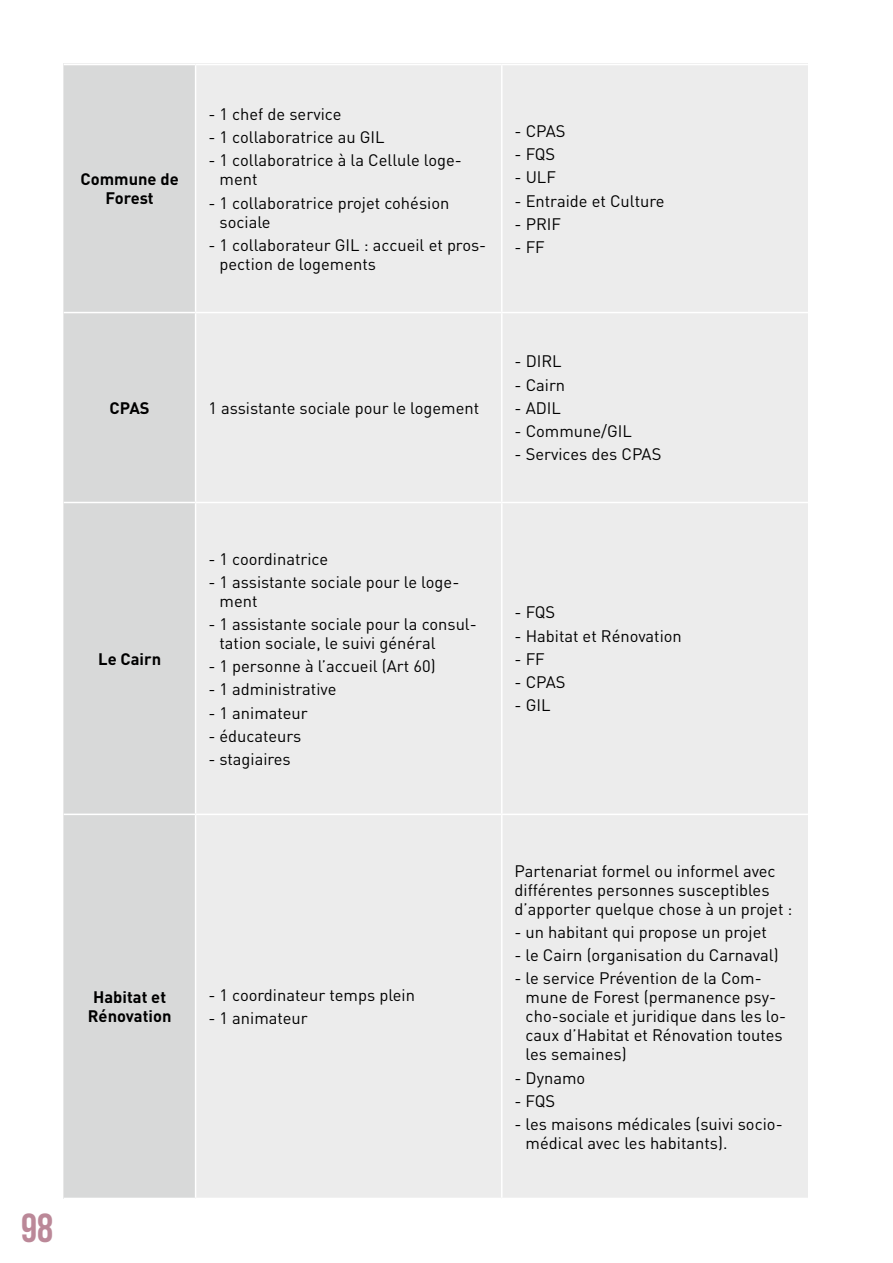
<style>
.page{position:relative;width:893px;height:1263px;background:#fff}
.page>*{position:absolute;margin:0;border:0;box-sizing:border-box;transform-origin:0 0}
.t1{font:40.5px "Bebas Neue";color:#bb8898}
.t2{font:16.5px/19px "DIN Pro";color:#000}
.t3{font:700 16.5px/19px "DIN Pro";color:#000;text-align:center}
</style>
<div class="page">
<div style="left:64px;top:65px;width:131px;height:1133px;background:#d8d9d9"></div>
<div style="left:196px;top:65px;width:612px;height:1133px;background:#ececec"></div>
<hr style="left:501px;top:65px;width:1px;height:247px;background:#fff">
<hr style="left:64px;top:312px;width:132px;height:1px;background:#fff">
<hr style="left:196px;top:312px;width:306px;height:1px;background:#fff">
<hr style="left:502px;top:312px;width:306px;height:1px;background:#fff">
<hr style="left:501px;top:313px;width:1px;height:189px;background:#fff">
<hr style="left:64px;top:502px;width:132px;height:1px;background:#fff">
<hr style="left:196px;top:502px;width:306px;height:1px;background:#fff">
<hr style="left:502px;top:502px;width:306px;height:1px;background:#fff">
<hr style="left:501px;top:503px;width:1px;height:311px;background:#fff">
<hr style="left:64px;top:814px;width:132px;height:1px;background:#fff">
<hr style="left:196px;top:814px;width:306px;height:1px;background:#fff">
<hr style="left:502px;top:814px;width:306px;height:1px;background:#fff">
<hr style="left:501px;top:815px;width:1px;height:383px;background:#fff">
<p class="t3" style="left:81px;top:169px;width:100px">Commune de<br>Forest</p>
<p class="t2" style="left:208px;top:104px;width:135px">- 1 chef de service</p>
<p class="t2" style="left:208px;top:127px;width:178px">- 1 collaboratrice au GIL</p>
<p class="t2" style="left:219px;top:150px;width:244px;text-indent:-11px">- 1 collaboratrice à la Cellule loge&shy;ment</p>
<p class="t2" style="left:219px;top:193px;width:231px;text-indent:-11px">- 1 collaboratrice projet cohésion sociale</p>
<p class="t2" style="left:219px;top:235px;width:268px;text-indent:-11px">- 1 collaborateur GIL : accueil et pros&shy;pection de logements</p>
<p class="t2" style="left:514px;top:121px;width:53px">- CPAS</p>
<p class="t2" style="left:514px;top:144px;width:42px">- FQS</p>
<p class="t2" style="left:514px;top:167px;width:43px">- ULF</p>
<p class="t2" style="left:514px;top:190px;width:152px">- Entraide et Culture</p>
<p class="t2" style="left:514px;top:214px;width:48px">- PRIF</p>
<p class="t2" style="left:514px;top:237px;width:32px">- FF</p>
<p class="t3" style="left:110px;top:398px;width:21px">CPAS</p>
<p class="t2" style="left:208px;top:398px;width:272px">1 assistante sociale pour le logement</p>
<p class="t2" style="left:514px;top:351px;width:49px">- DIRL</p>
<p class="t2" style="left:514px;top:374px;width:52px">- Cairn</p>
<p class="t2" style="left:514px;top:398px;width:48px">- ADIL</p>
<p class="t2" style="left:514px;top:421px;width:119px">- Commune/GIL</p>
<p class="t2" style="left:514px;top:444px;width:148px">- Services des CPAS</p>
<p class="t3" style="left:98px;top:649px;width:64px">Le Cairn</p>
<p class="t2" style="left:208px;top:548px;width:121px">- 1 coordinatrice</p>
<p class="t2" style="left:219px;top:572px;width:241px;text-indent:-11px">- 1 assistante sociale pour le loge&shy;ment</p>
<p class="t2" style="left:219px;top:614px;width:259px;text-indent:-11px">- 1 assistante sociale pour la consul&shy;tation sociale, le suivi général</p>
<p class="t2" style="left:208px;top:656px;width:229px">- 1 personne à l’accueil (Art 60)</p>
<p class="t2" style="left:208px;top:679px;width:130px">- 1 administrative</p>
<p class="t2" style="left:208px;top:702px;width:101px">- 1 animateur</p>
<p class="t2" style="left:208px;top:726px;width:95px">- éducateurs</p>
<p class="t2" style="left:208px;top:749px;width:84px">- stagiaires</p>
<p class="t2" style="left:514px;top:602px;width:42px">- FQS</p>
<p class="t2" style="left:514px;top:625px;width:169px">- Habitat et Rénovation</p>
<p class="t2" style="left:514px;top:649px;width:32px">- FF</p>
<p class="t2" style="left:514px;top:672px;width:53px">- CPAS</p>
<p class="t2" style="left:514px;top:695px;width:37px">- GIL</p>
<p class="t3" style="left:88px;top:987px;width:85px">Habitat et<br>Rénovation</p>
<p class="t2" style="left:208px;top:985px;width:208px">- 1 coordinateur temps plein</p>
<p class="t2" style="left:208px;top:1008px;width:101px">- 1 animateur</p>
<h1 class="t1" style="left:21px;top:1206px;width:33px">98</h1>
<p class="t2" style="left:514px;top:860px;width:279px">Partenariat formel ou informel avec différentes personnes susceptibles d’apporter quelque chose à un projet :</p>
<p class="t2" style="left:514px;top:922px;width:254px">- un habitant qui propose un projet</p>
<p class="t2" style="left:514px;top:945px;width:266px">- le Cairn (organisation du Carnaval)</p>
<p class="t2" style="left:526px;top:968px;width:262px;text-indent:-11px">- le service Prévention de la Com&shy;mune de Forest (permanence psy&shy;cho-sociale et juridique dans les lo&shy;caux d’Habitat et Rénovation toutes les semaines)</p>
<p class="t2" style="left:514px;top:1067px;width:72px">- Dynamo</p>
<p class="t2" style="left:514px;top:1090px;width:42px">- FQS</p>
<p class="t2" style="left:526px;top:1114px;width:259px;text-indent:-11px">- les maisons médicales (suivi socio&shy;médical avec les habitants).</p>
</div>
